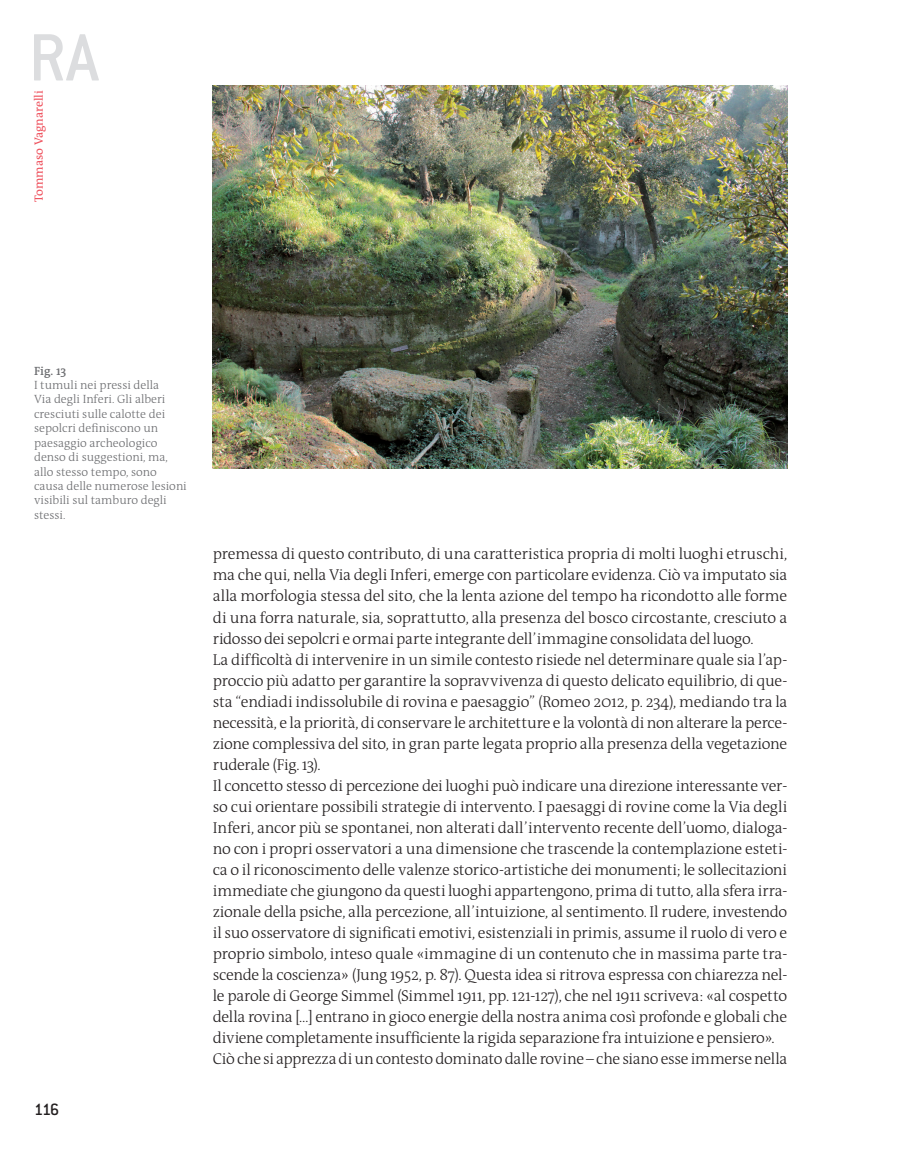
<style>
.page{position:relative;width:915px;height:1149px;background:#fff}
.page>*{position:absolute;margin:0;border:0;box-sizing:border-box;transform-origin:0 0}
.t1{font:500 73.35px "Conduit ITC";color:#dcdddf}
.t2{font:500 18px "Conduit ITC";color:#231f20}
.Testo{font:300 15.75px/21px "The Antiqua B3";letter-spacing:-.02em;color:#231f20;text-align:justify}
.Fig__nr{font:300 12px/14.4px "The Antiqua B3";color:#6c6d70}
.t3{font:12px "The Antiqua B5";color:#ef525e}
.Fig__nr-2{font:600 12px "The Antiqua B6";color:#6c6d70}
</style>
<div class="page">
<img style="left:213px;top:85px;width:574px;height:383px">
<h1 class="t1" style="left:28px;top:16px;width:72px">RA</h1>
<p class="t3" style="left:32px;top:202px;width:113px;rotate:-90deg">Tommaso Vagnarelli</p>
<p class="Fig__nr-2" style="left:34px;top:364px;width:34px">Fig. 13</p>
<p class="Fig__nr" style="left:34px;top:378px;width:154px">I tumuli nei pressi della<br>Via degli Inferi. Gli alberi cresciuti sulle calotte dei sepolcri definiscono un paesaggio archeologico denso di suggestioni, ma, allo stesso tempo, sono causa delle numerose lesioni visibili sul tamburo degli stessi.</p>
<p class="t2" style="left:34px;top:1098px;width:27px">116</p>
<p class="Testo" style="left:213px;top:544px;width:576px">premessa di questo contributo, di una caratteristica propria di molti luoghi etruschi, ma che qui, nella Via degli Inferi, emerge con particolare evidenza. Ciò va imputato sia alla morfologia stessa del sito, che la lenta azione del tempo ha ricondotto alle forme di una forra naturale, sia, soprattutto, alla presenza del bosco circostante, cresciuto a ridosso dei sepolcri e ormai parte integrante dell’immagine consolidata del luogo.</p>
<p class="Testo" style="left:213px;top:649px;width:576px">La difficoltà di intervenire in un simile contesto risiede nel determinare quale sia l’ap&shy;proccio più adatto per garantire la sopravvivenza di questo delicato equilibrio, di que&shy;sta “endiadi indissolubile di rovina e paesaggio” (Romeo 2012, p. 234), mediando tra la necessità, e la priorità, di conservare le architetture e la volontà di non alterare la perce&shy;zione complessiva del sito, in gran parte legata proprio alla presenza della vegetazione ruderale (Fig. 13).</p>
<p class="Testo" style="left:213px;top:775px;width:576px">Il concetto stesso di percezione dei luoghi può indicare una direzione interessante ver&shy;so cui orientare possibili strategie di intervento. I paesaggi di rovine come la Via degli Inferi, ancor più se spontanei, non alterati dall’intervento recente dell’uomo, dialoga&shy;no con i propri osservatori a una dimensione che trascende la contemplazione esteti&shy;ca o il riconoscimento delle valenze storico-artistiche dei monumenti; le sollecitazioni immediate che giungono da questi luoghi appartengono, prima di tutto, alla sfera irra&shy;zionale della psiche, alla percezione, all’intuizione, al sentimento. Il rudere, investendo il suo osservatore di significati emotivi, esistenziali in primis, assume il ruolo di vero e proprio simbolo, inteso quale «immagine di un contenuto che in massima parte tra&shy;scende la coscienza» (Jung 1952, p. 87). Questa idea si ritrova espressa con chiarezza nel&shy;le parole di George Simmel (Simmel 1911, pp. 121-127), che nel 1911 scriveva: «al cospetto della rovina […] entrano in gioco energie della nostra anima così profonde e globali che diviene completamente insufficiente la rigida separazione fra intuizione e pensiero».</p>
<p class="Testo" style="left:213px;top:1048px;width:575px">Ciò che si apprezza di un contesto dominato dalle rovine – che siano esse immerse nella</p>
</div>
